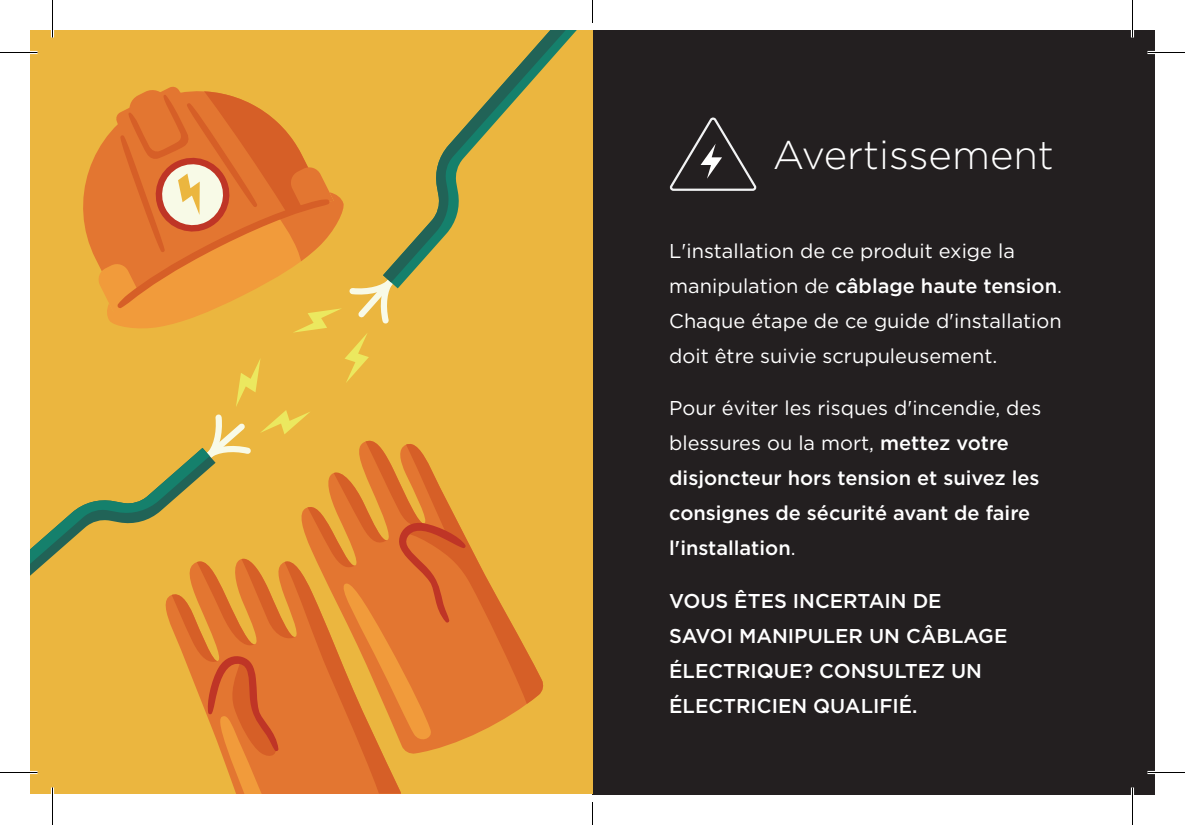
<style>
.page{position:relative;width:1185px;height:825px;background:#fff}
.page>*{position:absolute;margin:0;border:0;box-sizing:border-box;transform-origin:0 0}
.t1{font:300 40px "Gotham";color:#fff}
.t2{font:500 20px/35px "Gotham";color:#fff}
.t3{font:20px/35px "Gotham";color:#fff}
.s1{font-weight:500}
.s2{font-weight:400}
</style>
<div class="page">
<div style="left:592px;top:30px;width:563px;height:765px;background:#231f20"></div>
<svg style="left:669px;top:117px;width:88px;height:74px"></svg>
<div style="left:30px;top:30px;width:562px;height:764px;background:#ebb63f"></div>
<svg style="left:466px;top:30px;width:111px;height:126px"></svg>
<svg style="left:466px;top:538px;width:78px;height:194px"></svg>
<svg style="left:30px;top:86px;width:436px;height:708px"></svg>
<hr style="left:0;top:51px;width:38px;height:3px;background:#fff">
<hr style="left:1148px;top:51px;width:37px;height:3px;background:#fff">
<hr style="left:0;top:771px;width:38px;height:3px;background:#fff">
<hr style="left:1148px;top:771px;width:37px;height:3px;background:#fff">
<hr style="left:51px;top:0;width:3px;height:38px;background:#fff">
<hr style="left:51px;top:788px;width:3px;height:37px;background:#fff">
<hr style="left:1131px;top:0;width:3px;height:38px;background:#fff">
<hr style="left:1131px;top:788px;width:3px;height:37px;background:#fff">
<hr style="left:0;top:52px;width:38px;height:1px;background:#000">
<hr style="left:1148px;top:52px;width:37px;height:1px;background:#000">
<hr style="left:0;top:772px;width:38px;height:1px;background:#000">
<hr style="left:1148px;top:772px;width:37px;height:1px;background:#000">
<hr style="left:52px;top:0;width:1px;height:38px;background:#000">
<hr style="left:52px;top:788px;width:1px;height:37px;background:#000">
<hr style="left:1132px;top:0;width:1px;height:38px;background:#000">
<hr style="left:1132px;top:788px;width:1px;height:37px;background:#000">
<svg style="left:592px;top:0;width:1px;height:22px"></svg>
<svg style="left:592px;top:802px;width:1px;height:23px"></svg>
<h1 class="t1" style="left:773px;top:133px;width:283px">Avertissement</h1>
<p class="t3" style="left:669px;top:233px;width:394px">L'installation de ce produit exige la manipulation de <span class="s1">câblage haute tension</span>.<br>Chaque étape de ce guide d'installation doit être suivie scrupuleusement.</p>
<p class="t2" style="left:669px;top:390px;width:374px"><span class="s2">Pour éviter les risques d'incendie, des blessures ou la mort,</span> mettez votre disjoncteur hors tension et suivez les consignes de sécurité avant de faire l'installation<span class="s2">.</span></p>
<p class="t2" style="left:669px;top:582px;width:340px">VOUS ÊTES INCERTAIN DE<br>SAVOI MANIPULER UN CÂBLAGE<br>ÉLECTRIQUE? CONSULTEZ UN<br>ÉLECTRICIEN QUALIFIÉ.</p>
</div>
